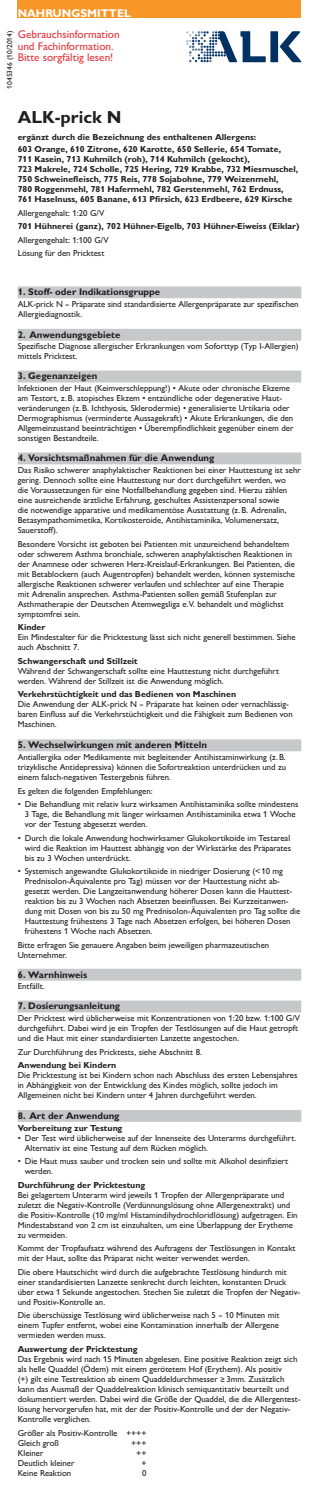
<style>
.page{position:relative;width:319px;height:1489px;background:#fff}
.page>*{position:absolute;margin:0;border:0;box-sizing:border-box;transform-origin:0 0}
.t1{font:700 17.5px "Gill Sans MT Alt Pro";color:#231f20}
.t2{font:500 11.25px/11.2px "Gill Sans MT Alt Pro";color:#e1373d}
.t3{font:700 11.25px "Gill Sans MT Alt Pro";color:#fff}
.t4{font:700 9.62px "Gill Sans MT Alt Pro";color:#231f20}
.t5{font:500 8.75px/10px "Gill Sans MT Alt Pro";color:#231f20}
.t6{font:700 8.75px/10px "Gill Sans MT Alt Pro";color:#231f20}
.t7{font:500 7.5px "Gill Sans MT Alt Pro";color:#231f20}
</style>
<div class="page">
<div style="left:270px;top:31px;width:8px;height:31px;background:#003163"></div>
<svg style="left:279px;top:31px;width:22px;height:31px"></svg>
<svg style="left:186px;top:31px;width:80px;height:31px"></svg>
<div style="left:18px;top:286px;width:283px;height:12px;background:#c7c8ca"></div>
<div style="left:18px;top:329px;width:283px;height:12px;background:#c7c8ca"></div>
<div style="left:18px;top:370px;width:283px;height:12px;background:#c7c8ca"></div>
<div style="left:18px;top:452px;width:283px;height:12px;background:#c7c8ca"></div>
<div style="left:18px;top:739px;width:283px;height:12px;background:#c7c8ca"></div>
<div style="left:18px;top:968px;width:283px;height:12px;background:#c7c8ca"></div>
<div style="left:18px;top:1000px;width:283px;height:12px;background:#c7c8ca"></div>
<div style="left:18px;top:1109px;width:283px;height:12px;background:#c7c8ca"></div>
<div style="left:18px;top:0;width:283px;height:18px;background:#f79727"></div>
<p class="t3" style="left:18px;top:9px;width:115px">NAHRUNGSMITTEL</p>
<p class="t2" style="left:18px;top:30px;width:103px">Gebrauchsinformation und Fachinformation.<br>Bitte sorgfältig lesen!</p>
<p class="t7" style="left:7px;top:88px;width:59px;rotate:-90deg">1045346 (10/2014)</p>
<h1 class="t1" style="left:18px;top:111px;width:105px">ALK-prick N</h1>
<p class="t6" style="left:18px;top:132px;width:265px;line-height:11.8px">ergänzt durch die Bezeichnung des enthaltenen Allergens:<br>603 Orange, 610 Zitrone, 620 Karotte, 650 Sellerie, 654 Tomate,</p>
<p class="t6" style="left:18px;top:155px;width:282px">711 Kasein, 713 Kuhmilch (roh), 714 Kuhmilch (gekocht),<br>723 Makrele, 724 Scholle, 725 Hering, 729 Krabbe, 732 Miesmuschel, 750 Schweinefleisch, 775 Reis, 778 Sojabohne, 779 Weizenmehl,<br>780 Roggenmehl, 781 Hafermehl, 782 Gerstenmehl, 762 Erdnuss, 761 Haselnuss, 605 Banane, 613 Pfirsich, 623 Erdbeere, 629 Kirsche</p>
<p class="t5" style="left:18px;top:208px;width:88px">Allergengehalt: 1:20 G/V</p>
<p class="t6" style="left:18px;top:222px;width:283px">701 Hühnerei (ganz), 702 Hühner-Eigelb, 703 Hühner-Eiweiss (Eiklar)</p>
<p class="t5" style="left:18px;top:234px;width:92px;line-height:13.5px">Allergengehalt: 1:100 G/V<br>Lösung für den Pricktest</p>
<p class="t4" style="left:18px;top:288px;width:144px">1. Stoff- oder Indikationsgruppe</p>
<p class="t5" style="left:18px;top:300px;width:282px">ALK-prick N - Präparate sind standardisierte Allergenpräparate zur spezifischen<br>Allergiediagnostik.</p>
<p class="t4" style="left:18px;top:331px;width:104px">2. Anwendungsgebiete</p>
<p class="t5" style="left:18px;top:342px;width:282px">Spezifische Diagnose allergischer Erkrankungen vom Soforttyp (Typ I-Allergien) mittels Pricktest.</p>
<p class="t4" style="left:18px;top:373px;width:81px">3. Gegenanzeigen</p>
<p class="t5" style="left:18px;top:384px;width:277px">Infektionen der Haut (Keimverschleppung!) • Akute oder chronische Ekzeme am Testort, z.B. atopisches Ekzem • entzündliche oder degenerative Haut&shy;veränderungen (z.B. Ichthyosis, Sklerodermie) • generalisierte Urtikaria oder Dermographismus (verminderte Aussagekraft) • Akute Erkrankungen, die den Allgemeinzustand beeinträchtigen • Überempfindlichkeit gegenüber einem der sonstigen Bestandteile.</p>
<p class="t4" style="left:18px;top:454px;width:198px">4. Vorsichtsmaßnahmen für die Anwendung</p>
<p class="t5" style="left:18px;top:466px;width:284px">Das Risiko schwerer anaphylaktischer Reaktionen bei einer Hauttestung ist sehr gering. Dennoch sollte eine Hauttestung nur dort durchgeführt werden, wo<br>die Voraussetzungen für eine Notfallbehandlung gegeben sind. Hierzu zählen eine ausreichende ärztliche Erfahrung, geschultes Assistenzpersonal sowie<br>die notwendige apparative und medikamentöse Ausstattung (z.B. Adrenalin, Beta sympathomimetika, Kortikosteroide, Antihistaminika, Volumenersatz, Sauerstoff).</p>
<p class="t5" style="left:18px;top:539px;width:279px">Besondere Vorsicht ist geboten bei Patienten mit unzureichend behandeltem oder schwerem Asthma bronchiale, schweren anaphylaktischen Reaktionen in der Anamnese oder schweren Herz-Kreislauf-Erkrankungen. Bei Patienten, die mit Betablockern (auch Augentropfen) behandelt werden, können systemische allergische Reaktionen schwerer verlaufen und schlechter auf eine Therapie mit Adrenalin ansprechen. Asthma-Patienten sollen gemäß Stufenplan zur Asthmatherapie der Deutschen Atemwegsliga e.V. behandelt und möglichst symptomfrei sein.</p>
<p class="t6" style="left:18px;top:623px;width:29px">Kinder</p>
<p class="t5" style="left:18px;top:633px;width:279px">Ein Mindestalter für die Pricktestung lässt sich nicht generell bestimmen. Siehe auch Abschnitt 7.</p>
<p class="t6" style="left:18px;top:657px;width:122px">Schwangerschaft und Stillzeit</p>
<p class="t5" style="left:18px;top:667px;width:263px">Während der Schwangerschaft sollte eine Hauttestung nicht durchgeführt werden. Während der Stillzeit ist die Anwendung möglich.</p>
<p class="t6" style="left:18px;top:690px;width:220px">Verkehrstüchtigkeit und das Bedienen von Maschinen</p>
<p class="t5" style="left:18px;top:700px;width:277px">Die Anwendung der ALK-prick N - Präparate hat keinen oder vernachlässig&shy;baren Einfluss auf die Verkehrstüchtigkeit und die Fähigkeit zum Bedienen von<br>Maschinen.</p>
<p class="t4" style="left:18px;top:741px;width:191px">5. Wechselwirkungen mit anderen Mitteln</p>
<p class="t5" style="left:18px;top:753px;width:270px;text-align:justify">Antiallergika oder Medikamente mit begleitender Antihistaminwirkung (z.B. trizyklische Antidepressiva) können die Sofortreaktion unterdrücken und zu einem falsch-negativen Testergebnis führen.</p>
<p class="t5" style="left:18px;top:786px;width:136px">Es gelten die folgenden Empfehlungen:</p>
<p class="t5" style="left:25px;top:800px;width:275px;text-indent:-7px">• Die Behandlung mit relativ kurz wirksamen Antihistaminika sollte mindestens<br>3 Tage, die Behandlung mit länger wirksamen Antihistaminika etwa 1 Woche vor der Testung abgesetzt werden.</p>
<p class="t5" style="left:25px;top:833px;width:268px;text-align:justify;text-indent:-7px">• Durch die lokale Anwendung hochwirksamer Glukokortikoide im Testareal wird die Reaktion im Hauttest abhängig von der Wirkstärke des Präparates bis zu 3 Wochen unterdrückt.</p>
<p class="t5" style="left:25px;top:867px;width:277px;text-indent:-7px">• Systemisch angewandte Glukokortikoide in niedriger Dosierung (&lt;10 mg Prednisolon-Äquivalente pro Tag) müssen vor der Hauttestung nicht ab&shy;gesetzt werden. Die Langzeitanwendung höherer Dosen kann die Hauttest&shy;reaktion bis zu 3 Wochen nach Absetzen beeinflussen. Bei Kurzzeitanwen&shy;dung mit Dosen von bis zu 50 mg Prednisolon-Äquivalenten pro Tag sollte die Hauttestung frühestens 3 Tage nach Absetzen erfolgen, bei höheren Dosen frühestens 1 Woche nach Absetzen.</p>
<p class="t5" style="left:18px;top:940px;width:253px">Bitte erfragen Sie genauere Angaben beim jeweiligen pharmazeutischen<br>Unternehmer.</p>
<p class="t4" style="left:18px;top:970px;width:71px">6. Warnhinweis</p>
<p class="t5" style="left:18px;top:982px;width:28px">Entfällt.</p>
<p class="t4" style="left:18px;top:1002px;width:104px">7. Dosierungsanleitung</p>
<p class="t5" style="left:18px;top:1014px;width:284px">Der Pricktest wird üblicherweise mit Konzentrationen von 1:20 bzw. 1:100 G/V durchgeführt. Dabei wird je ein Tropfen der Testlösungen auf die Haut getropft und die Haut mit einer standardisierten Lanzette angestochen.</p>
<p class="t5" style="left:18px;top:1047px;width:186px">Zur Durchführung des Pricktests, siehe Abschnitt 8.</p>
<p class="t6" style="left:18px;top:1061px;width:100px">Anwendung bei Kindern</p>
<p class="t5" style="left:18px;top:1071px;width:281px">Die Pricktestung ist bei Kindern schon nach Abschluss des ersten Lebensjahres in Abhängigkeit von der Entwicklung des Kindes möglich, sollte jedoch im<br>Allgemeinen nicht bei Kindern unter 4 Jahren durchgeführt werden.</p>
<p class="t4" style="left:18px;top:1112px;width:103px">8. Art der Anwendung</p>
<p class="t6" style="left:18px;top:1123px;width:106px">Vorbereitung zur Testung</p>
<p class="t5" style="left:25px;top:1133px;width:273px;text-indent:-7px">• Der Test wird üblicherweise auf der Innenseite des Unterarms durchgeführt.<br>Alternativ ist eine Testung auf dem Rücken möglich.</p>
<p class="t5" style="left:25px;top:1157px;width:265px;text-indent:-7px">• Die Haut muss sauber und trocken sein und sollte mit Alkohol desinfiziert werden.</p>
<p class="t6" style="left:18px;top:1180px;width:129px">Durchführung der Pricktestung</p>
<p class="t5" style="left:18px;top:1190px;width:281px">Bei gelagertem Unterarm wird jeweils 1 Tropfen der Allergenpräparate und zuletzt die Negativ-Kontrolle (Verdünnungslösung ohne Allergenextrakt) und die Positiv-Kontrolle (10 mg/ml Histamindihydrochloridlösung) aufgetragen. Ein Mindestabstand von 2 cm ist einzuhalten, um eine Überlappung der Erytheme zu vermeiden.</p>
<p class="t5" style="left:18px;top:1244px;width:279px">Kommt der Tropfaufsatz während des Auftragens der Testlösungen in Kontakt mit der Haut, sollte das Präparat nicht weiter verwendet werden.</p>
<p class="t5" style="left:18px;top:1267px;width:284px">Die obere Hautschicht wird durch die aufgebrachte Testlösung hindurch mit einer standardisierten Lanzette senkrecht durch leichten, konstanten Druck über etwa 1 Sekunde angestochen. Stechen Sie zuletzt die Tropfen der Negativ&shy;und Positiv-Kontrolle an.</p>
<p class="t5" style="left:18px;top:1311px;width:263px;text-align:justify">Die überschüssige Testlösung wird üblicherweise nach 5 - 10 Minuten mit einem Tupfer entfernt, wobei eine Kontamination innerhalb der Allergene vermieden werden muss.</p>
<p class="t6" style="left:18px;top:1344px;width:121px">Auswertung der Pricktestung</p>
<p class="t5" style="left:18px;top:1354px;width:284px">Das Ergebnis wird nach 15 Minuten abgelesen. Eine positive Reaktion zeigt sich als helle Quaddel (Ödem) mit einem gerötetem Hof (Erythem). Als positiv<br>(+) gilt eine Testreaktion ab einem Quaddeldurchmesser ≥3mm. Zusätzlich kann das Ausmaß der Quaddelreaktion klinisch semiquantitativ beurteilt und dokumentiert werden. Dabei wird die Größe der Quaddel, die die Allergentest&shy;lösung hervorgerufen hat, mit der der Positiv-Kontrolle und der der Negativ-Kontrolle verglichen.</p>
<p class="t5" style="left:18px;top:1428px;width:130px">Größer als Positiv-Kontrolle ++++<br>Gleich groß</p>
<p class="t5" style="left:131px;top:1438px;width:17px">+++</p>
<p class="t5" style="left:18px;top:1448px;width:27px">Kleiner</p>
<p class="t5" style="left:136px;top:1448px;width:12px">++</p>
<p class="t5" style="left:18px;top:1458px;width:58px">Deutlich kleiner</p>
<p class="t5" style="left:141px;top:1458px;width:7px">+</p>
<p class="t5" style="left:18px;top:1468px;width:55px">Keine Reaktion</p>
<p class="t5" style="left:142px;top:1468px;width:6px">0</p>
</div>
